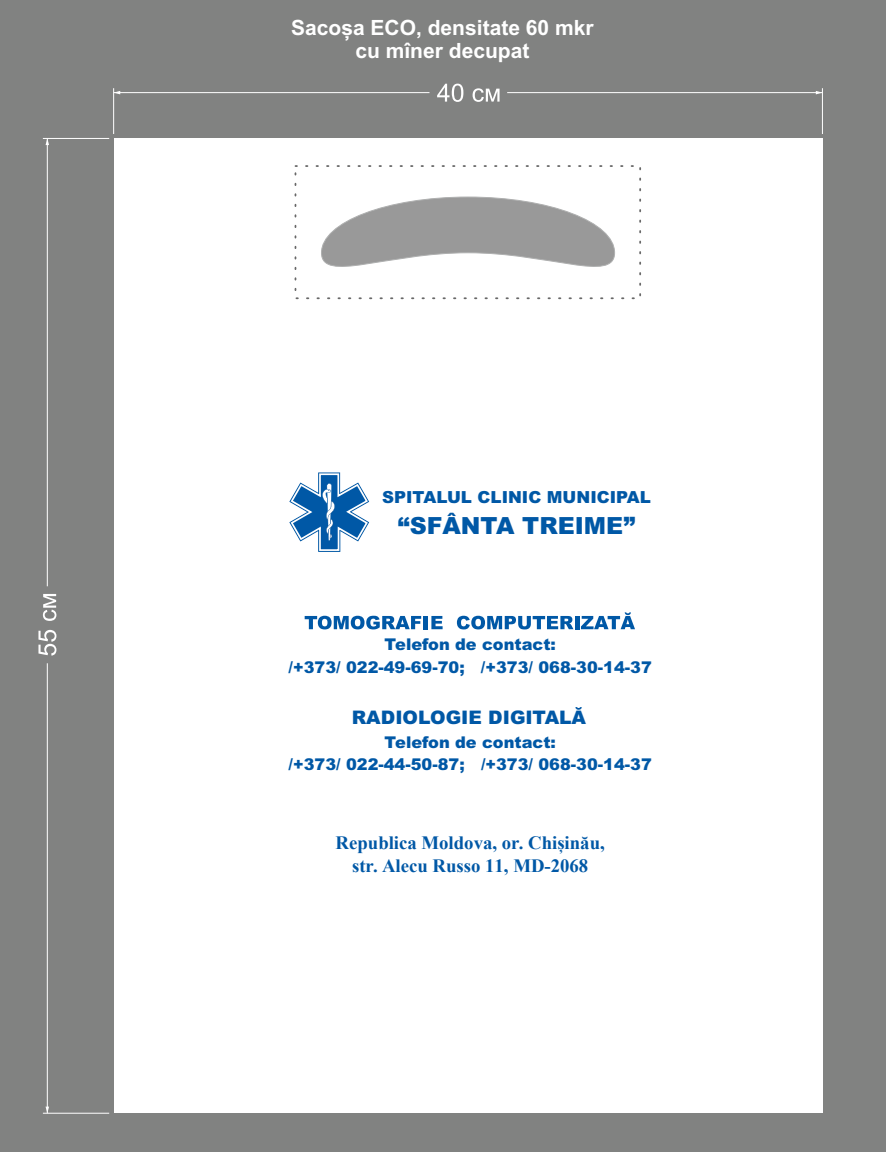
<style>
.page{position:relative;width:886px;height:1152px;background:#fff}
.page>*{position:absolute;margin:0;border:0;box-sizing:border-box;transform-origin:0 0}
.t1{font:900 23.62px "Arial";color:#0058a6}
.t2{font:700 21px/23.5px "Arial";color:#fff;text-align:center}
.t3{font:700 18.75px/22.4px "Times New Roman";color:#0058a6;text-align:center}
.t4{font:900 18.62px "Arial";color:#0058a6}
.t5{font:900 16.62px "Arial";color:#0058a6}
.t6{font:900 16.19px/22.8px "Arial";color:#0058a6;text-align:center}
</style>
<div class="page">
<div style="left:0;top:0;width:886px;height:1151px;background:#818281"></div>
<div style="left:114px;top:138px;width:708px;height:975px;background:#fff"></div>
<svg style="left:321px;top:197px;width:294px;height:70px"></svg>
<hr style="left:43px;top:138px;width:66px;height:1px;background:#fff">
<hr style="left:43px;top:1113px;width:66px;height:1px;background:#fff">
<hr style="left:47px;top:138px;width:1px;height:448px;background:#fff">
<hr style="left:47px;top:663px;width:1px;height:450px;background:#fff">
<svg style="left:46px;top:1106px;width:3px;height:7px"></svg>
<svg style="left:38px;top:594px;width:18px;height:61px"></svg>
<hr style="left:822px;top:88px;width:1px;height:46px;background:#fff">
<hr style="left:114px;top:88px;width:1px;height:46px;background:#fff">
<hr style="left:507px;top:92px;width:315px;height:1px;background:#fff">
<hr style="left:114px;top:92px;width:315px;height:1px;background:#fff">
<svg style="left:437px;top:84px;width:62px;height:18px"></svg>
<svg style="left:305px;top:616px;width:116px;height:13px"></svg>
<div style="left:423px;top:616px;width:5px;height:13px;background:#0058a6"></div>
<svg style="left:457px;top:616px;width:116px;height:13px"></svg>
<hr style="left:575px;top:616px;width:4px;height:13px;background:#0058a6">
<svg style="left:581px;top:612px;width:54px;height:17px"></svg>
<svg style="left:289px;top:472px;width:80px;height:80px"></svg>
<svg style="left:431px;top:616px;width:12px;height:13px"></svg>
<p class="t2" style="left:291px;top:18px;width:304px">Sacoșa ECO, densitate 60 mkr cu mîner decupat</p>
<p class="t5" style="left:382px;top:491px;width:270px">SPITALUL CLINIC MUNICIPAL</p>
<h1 class="t1" style="left:398px;top:517px;width:239px">“SFÂNTA TREIME”</h1>
<p class="t6" style="left:289px;top:634px;width:365px">Telefon de contact:<br>/+373/ 022-49-69-70; /+373/ 068-30-14-37</p>
<p class="t4" style="left:352px;top:711px;width:236px">RADIOLOGIE DIGITALĂ</p>
<p class="t6" style="left:289px;top:732px;width:365px">Telefon de contact:<br>/+373/ 022-44-50-87; /+373/ 068-30-14-37</p>
<p class="t3" style="left:336px;top:831px;width:271px">Republica Moldova, or. Chișinău, str. Alecu Russo 11, MD-2068</p>
</div>
